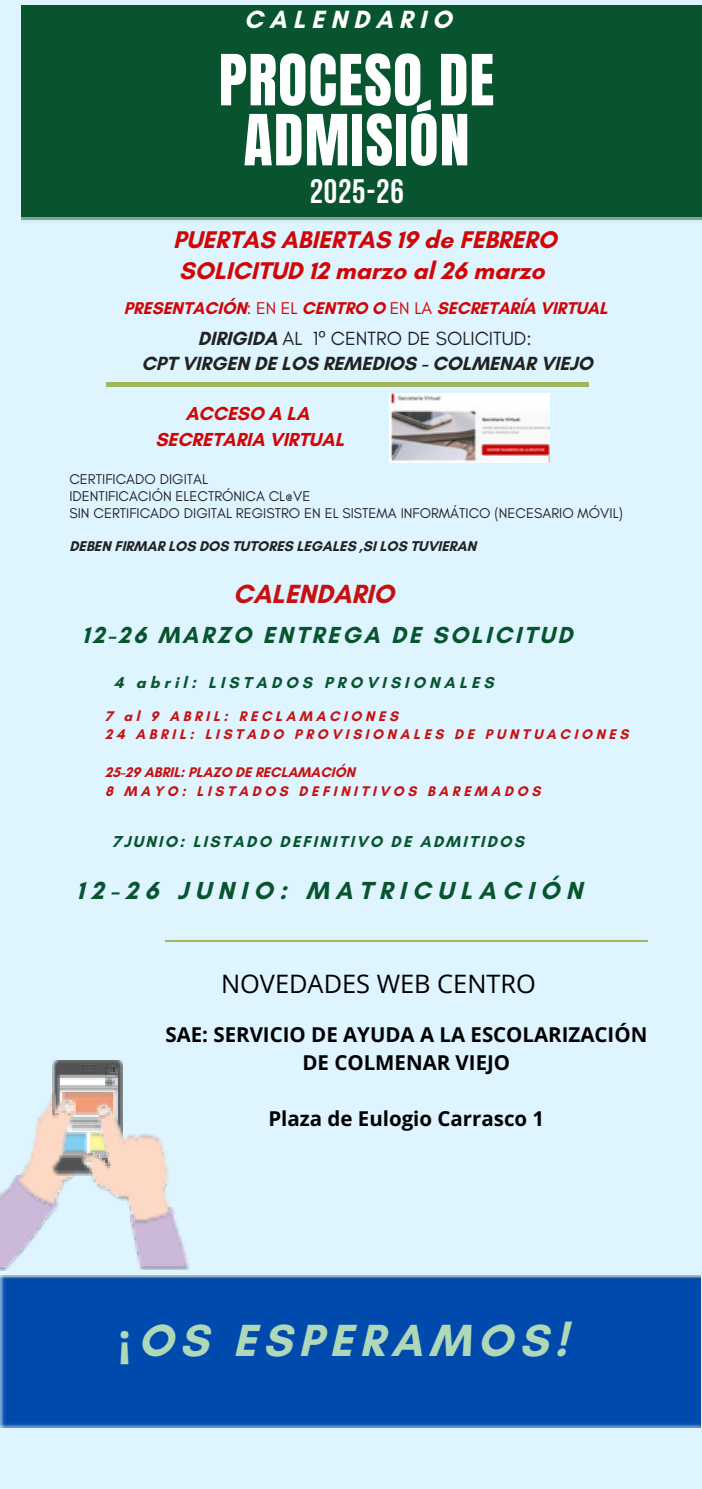
<style>
.page{position:relative;width:702px;height:1489px;background:#fff}
.page>*{position:absolute;margin:0;border:0;box-sizing:border-box;transform-origin:0 0}
.t1{font:60px/60px "Anton";letter-spacing:.02em;color:#fff;text-align:center}
.t2{font:700 45.75px "Glacial Indifference";letter-spacing:.14em;color:#afd8b8}
.t3{font:700 33.75px "Bebas Neue";letter-spacing:.02em;color:#fff}
.t4{font:700 26.75px "Glacial Indifference";color:#c61111}
.t5{font:25.5px "Open Sans";color:#000}
.t6{font:700 25.5px "Glacial Indifference";letter-spacing:.24em;color:#fff}
.t7{font:700 25px "Glacial Indifference";letter-spacing:.25em;color:#07542f}
.t8{font:700 24.5px/30.8px "Glacial Indifference";color:#d10506}
.t9{font:700 23.75px "Glacial Indifference";letter-spacing:.115em;color:#07542f}
.t10{font:700 20.5px/28px "Open Sans";color:#000;text-align:center}
.t11{font:700 19.5px "Glacial Indifference";color:#222}
.t12{font:19.5px "Glacial Indifference";color:#222}
.t13{font:700 19.25px/26.2px "Glacial Indifference";color:#d10506;text-align:center}
.t14{font:700 17.25px "Glacial Indifference";color:#d10506}
.t15{font:700 16.25px "Glacial Indifference";letter-spacing:.135em;color:#07542f}
.t16{font:700 16.25px "Glacial Indifference";letter-spacing:.255em;color:#07542f}
.t17{font:14.5px "Glacial Indifference";color:#222}
.t18{font:700 14.5px "Glacial Indifference";color:#222}
.t19{font:700 14.25px "Glacial Indifference";letter-spacing:.25em;color:#c61111}
.t20{font:700 14.25px "Glacial Indifference";color:#c61111}
.s1{font-weight:400}
.s2{font-weight:700}
.s3{font-family:"Noto Sans"}
</style>
<div class="page">
<div style="left:0;top:0;width:701px;height:1489px;background:#def4ff"></div>
<div style="left:22px;top:5px;width:679px;height:215px;background:#07542f"></div>
<div style="left:0;top:1275px;width:699px;height:152px;background:#004aad"></div>
<hr style="left:106px;top:382px;width:482px;height:4px;background:#a0b75f">
<hr style="left:165px;top:940px;width:482px;height:2px;background:#a0b75f">
<img style="left:52px;top:1060px;width:70px;height:42px">
<img style="left:96px;top:1065px;width:2px;height:7px">
<img style="left:82px;top:1065px;width:14px;height:7px">
<img style="left:59px;top:1075px;width:46px;height:10px">
<svg style="left:105px;top:1065px;width:13px;height:20px"></svg>
<img style="left:59px;top:1085px;width:59px;height:3px">
<img style="left:59px;top:1088px;width:59px;height:14px">
<svg style="left:58px;top:1075px;width:1px;height:18px"></svg>
<img style="left:76px;top:1093px;width:39px;height:19px">
<img style="left:19px;top:1093px;width:57px;height:113px">
<img style="left:52px;top:1093px;width:6px;height:24px">
<img style="left:60px;top:1100px;width:13px;height:15px">
<img style="left:82px;top:1102px;width:89px;height:109px">
<svg style="left:100px;top:1105px;width:9px;height:13px"></svg>
<img style="left:70px;top:1112px;width:30px;height:6px">
<img style="left:70px;top:1118px;width:30px;height:2px">
<svg style="left:115px;top:1118px;width:2px;height:7px"></svg>
<img style="left:62px;top:1120px;width:45px;height:33px">
<img style="left:70px;top:1125px;width:32px;height:6px">
<img style="left:62px;top:1132px;width:25px;height:21px">
<img style="left:90px;top:1132px;width:17px;height:21px">
<img style="left:60px;top:1153px;width:22px;height:2px">
<img style="left:52px;top:1155px;width:40px;height:21px">
<img style="left:60px;top:1155px;width:22px;height:6px">
<img style="left:109px;top:1155px;width:1px;height:15px">
<img style="left:100px;top:1155px;width:9px;height:15px">
<svg style="left:82px;top:1153px;width:26px;height:16px"></svg>
<img style="left:82px;top:1157px;width:10px;height:14px">
<img style="left:0;top:1175px;width:58px;height:96px">
<img style="left:130px;top:1208px;width:58px;height:61px">
<img style="left:389px;top:393px;width:160px;height:70px">
<p class="t6" style="left:244px;top:4px;width:209px">CALENDARIO</p>
<p class="t1" style="left:219px;top:51px;width:277px">PROCESO DE<br>ADMISIÓN</p>
<p class="t3" style="left:310px;top:178px;width:95px">2025-26</p>
<p class="t8" style="left:173px;top:224px;width:385px">PUERTAS ABIERTAS 19 de FEBRERO<br>SOLICITUD 12 marzo al 26 marzo</p>
<p class="t14" style="left:124px;top:298px;width:485px">PRESENTACIÓN<span class="s1">: EN EL</span> CENTRO O <span class="s1">EN LA</span> SECRETARÍA VIRTUAL</p>
<h6 class="t12" style="left:198px;top:327px;width:335px"><span class="s2">DIRIGIDA</span> AL 1<span class="s3">º</span> CENTRO DE SOLICITUD:</h6>
<p class="t11" style="left:141px;top:351px;width:452px">CPT VIRGEN DE LOS REMEDIOS - COLMENAR VIEJO</p>
<p class="t13" style="left:155px;top:400px;width:190px">ACCESO A LA<br>SECRETARIA VIRTUAL</p>
<h3 class="t17" style="left:69px;top:470px;width:140px">CERTIFICADO DIGITAL</h3>
<h4 class="t17" style="left:69px;top:487px;width:242px">IDENTIFICACIÓN ELECTRÓNICA CL@VE</h4>
<p class="t17" style="left:69px;top:504px;width:554px">SIN CERTIFICADO DIGITAL REGISTRO EN EL SISTEMA INFORMÁTICO (NECESARIO MÓVIL)</p>
<p class="t18" style="left:69px;top:537px;width:408px">DEBEN FIRMAR LOS DOS TUTORES LEGALES ,SI LOS TUVIERAN</p>
<p class="t4" style="left:233px;top:577px;width:162px">CALENDARIO</p>
<p class="t9" style="left:82px;top:620px;width:491px">12-26 MARZO ENTREGA DE SOLICITUD</p>
<h2 class="t16" style="left:114px;top:672px;width:381px">4 abril: LISTADOS PROVISIONALES</h2>
<p class="t19" style="left:105px;top:707px;width:294px">7 al 9 ABRIL: RECLAMACIONES</p>
<p class="t19" style="left:105px;top:726px;width:524px">24 ABRIL: LISTADO PROVISIONALES DE PUNTUACIONES</p>
<p class="t20" style="left:105px;top:763px;width:251px">25-29 ABRIL: PLAZO DE RECLAMACIÓN</p>
<p class="t19" style="left:105px;top:782px;width:436px">8 MAYO: LISTADOS DEFINITIVOS BAREMADOS</p>
<h5 class="t15" style="left:112px;top:831px;width:412px">7JUNIO: LISTADO DEFINITIVO DE ADMITIDOS</h5>
<p class="t7" style="left:77px;top:875px;width:506px">12-26 JUNIO: MATRICULACIÓN</p>
<h2 class="t5" style="left:221px;top:966px;width:316px">NOVEDADES WEB CENTRO</h2>
<h3 class="t10" style="left:165px;top:1020px;width:483px">SAE: SERVICIO DE AYUDA A LA ESCOLARIZACIÓN<br>DE COLMENAR VIEJO</h3>
<h6 class="t10" style="left:268px;top:1104px;width:277px">Plaza de Eulogio Carrasco 1</h6>
<p class="t2" style="left:118px;top:1312px;width:450px"><span class="s3">¡</span>OS ESPERAMOS!</p>
</div>
